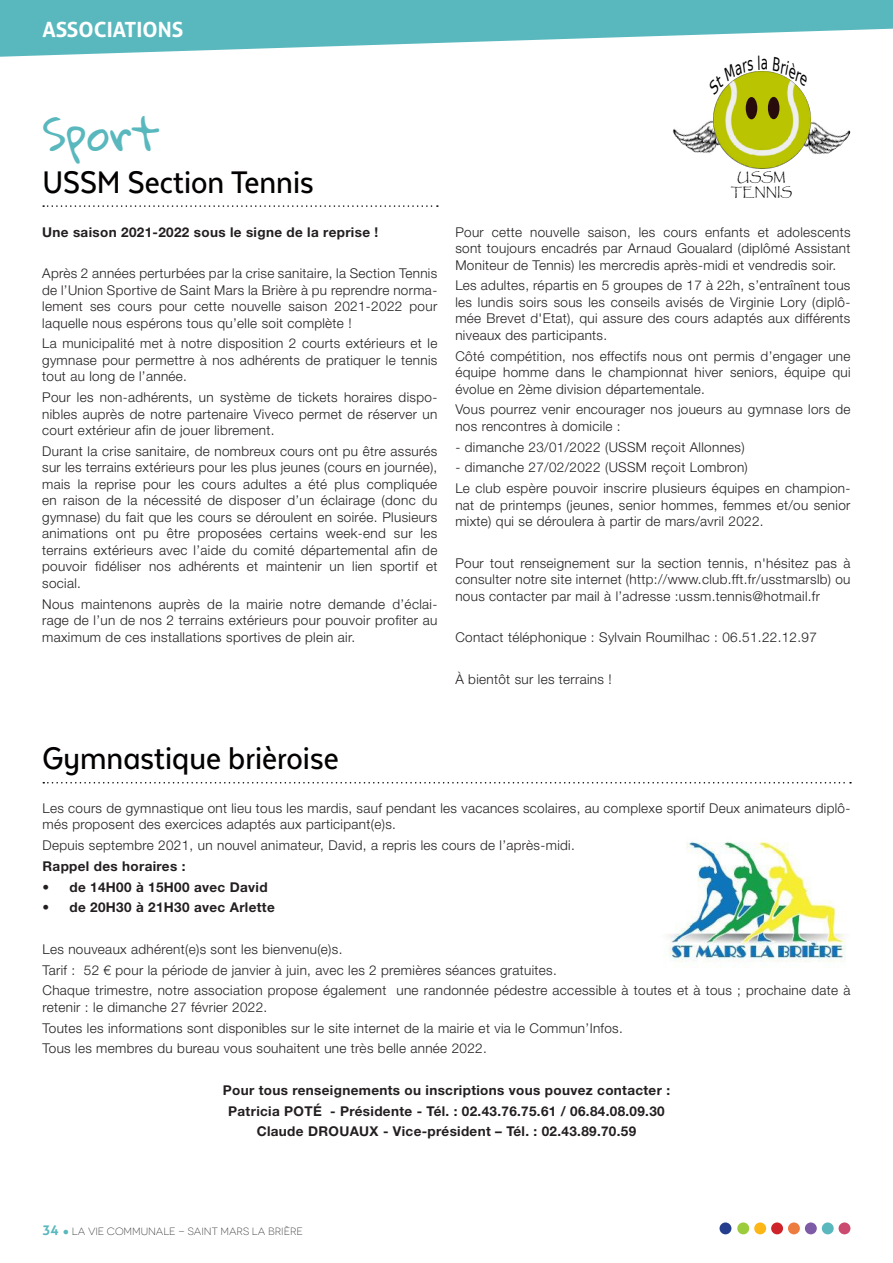
<style>
.page{position:relative;width:893px;height:1263px;background:#fff}
.page>*{position:absolute;margin:0;border:0;box-sizing:border-box;transform-origin:0 0}
.titre_bleu_gloria{font:45px "Gloria Hallelujah";color:#59b8bd}
.titre_noir{font:500 36px "Texta Narrow Alt";color:#040101}
.t1{font:700 21px "Aller";color:#fff}
.texte_noir{font:300 13.5px/16.5px "Helvetica Neue LT Std";letter-spacing:.025em;color:#231f20;text-align:justify}
.texte_noir-2{font:700 13.5px "Helvetica Neue LT Std";letter-spacing:.025em;color:#231f20}
.t2{font:12.15px/15.1px "Papyrus";color:#000;text-align:center}
.t3{font:300 10.5px "Novecentowide";color:#231f20}
.s1{font-family:"Aller";font-weight:700;font-size:13.5px;color:#59b8bd}
.s2{font-family:"Times New Roman";font-weight:400;color:#59b8bd}
</style>
<div class="page">
<svg style="left:0;top:0;width:893px;height:57px;fill:#59b8bd"></svg>
<div style="left:737px;top:1222px;width:12px;height:12px;background:#9ccb3b;border-radius:50%"></div>
<div style="left:754px;top:1222px;width:12px;height:12px;background:#fcb615;border-radius:50%"></div>
<div style="left:771px;top:1222px;width:12px;height:12px;background:#ce232a;border-radius:50%"></div>
<div style="left:788px;top:1222px;width:12px;height:12px;background:#ed7c40;border-radius:50%"></div>
<div style="left:805px;top:1222px;width:12px;height:12px;background:#7e5ba6;border-radius:50%"></div>
<div style="left:822px;top:1222px;width:12px;height:12px;background:#59b8bd;border-radius:50%"></div>
<div style="left:838px;top:1222px;width:12px;height:12px;background:#cb4b70;border-radius:50%"></div>
<div style="left:719px;top:1222px;width:12px;height:12px;background:#253f8e;border-radius:50%"></div>
<svg style="left:43px;top:782px;width:808px;height:1px"></svg>
<svg style="left:43px;top:205px;width:395px;height:2px"></svg>
<img style="left:713px;top:103px;width:97px;height:66px">
<img style="left:663px;top:842px;width:183px;height:126px">
<svg style="left:709px;top:55px;width:99px;height:95px"></svg>
<h3 class="t1" style="left:43px;top:16px;width:142px">ASSOCIATIONS</h3>
<p class="titre_bleu_gloria" style="left:43px;top:109px;width:119px">Sport</p>
<p class="titre_noir" style="left:42px;top:163px;width:273px">USSM Section Tennis</p>
<p class="texte_noir-2" style="left:42px;top:223px;width:338px">Une saison 2021-2022 sous le signe de la reprise !</p>
<p class="texte_noir" style="left:42px;top:265px;width:397px">Après 2 années perturbées par la crise sanitaire, la Section Tennis de l’Union Sportive de Saint Mars la Brière à pu reprendre norma&shy;lement ses cours pour cette nouvelle saison 2021-2022 pour laquelle nous espérons tous qu’elle soit complète !</p>
<p class="texte_noir" style="left:42px;top:335px;width:397px">La municipalité met à notre disposition 2 courts extérieurs et le gymnase pour permettre à nos adhérents de pratiquer le tennis tout au long de l’année.</p>
<p class="texte_noir" style="left:42px;top:389px;width:397px">Pour les non-adhérents, un système de tickets horaires dispo&shy;nibles auprès de notre partenaire Viveco permet de réserver un court extérieur afin de jouer librement.</p>
<p class="texte_noir" style="left:42px;top:442px;width:397px">Durant la crise sanitaire, de nombreux cours ont pu être assurés sur les terrains extérieurs pour les plus jeunes (cours en journée), mais la reprise pour les cours adultes a été plus compliquée en raison de la nécessité de disposer d’un éclairage (donc du gymnase) du fait que les cours se déroulent en soirée. Plusieurs animations ont pu être proposées certains week-end sur les terrains extérieurs avec l’aide du comité départemental afin de pouvoir fidéliser nos adhérents et maintenir un lien sportif et social.</p>
<p class="texte_noir" style="left:42px;top:595px;width:397px">Nous maintenons auprès de la mairie notre demande d’éclai&shy;rage de l’un de nos 2 terrains extérieurs pour pouvoir profiter au maximum de ces installations sportives de plein air.</p>
<p class="t2" style="left:731px;top:169px;width:63px">USSM<br>TENNIS</p>
<p class="texte_noir" style="left:455px;top:223px;width:397px">Pour cette nouvelle saison, les cours enfants et adolescents sont toujours encadrés par Arnaud Goualard (diplômé Assistant Moniteur de Tennis) les mercredis après-midi et vendredis soir.</p>
<p class="texte_noir" style="left:455px;top:277px;width:397px">Les adultes, répartis en 5 groupes de 17 à 22h, s’entraînent tous les lundis soirs sous les conseils avisés de Virginie Lory (diplô&shy;mée Brevet d'Etat), qui assure des cours adaptés aux différents niveaux des participants.</p>
<p class="texte_noir" style="left:455px;top:347px;width:397px">Côté compétition, nos effectifs nous ont permis d’engager une équipe homme dans le championnat hiver seniors, équipe qui évolue en 2ème division départementale.</p>
<p class="texte_noir" style="left:455px;top:401px;width:397px">Vous pourrez venir encourager nos joueurs au gymnase lors de nos rencontres à domicile :</p>
<p class="texte_noir" style="left:455px;top:438px;width:291px">- dimanche 23/01/2022 (USSM reçoit Allonnes)</p>
<p class="texte_noir" style="left:455px;top:459px;width:294px">- dimanche 27/02/2022 (USSM reçoit Lombron)</p>
<p class="texte_noir" style="left:455px;top:480px;width:397px">Le club espère pouvoir inscrire plusieurs équipes en champion&shy;nat de printemps (jeunes, senior hommes, femmes et/ou senior mixte) qui se déroulera à partir de mars/avril 2022.</p>
<p class="texte_noir" style="left:455px;top:554px;width:397px">Pour tout renseignement sur la section tennis, n'hésitez pas à consulter notre site internet (http://www.club.fft.fr/usstmarslb) ou nous contacter par mail à l’adresse :ussm.tennis@hotmail.fr</p>
<p class="texte_noir" style="left:455px;top:629px;width:363px">Contact téléphonique : Sylvain Roumilhac : 06.51.22.12.97</p>
<p class="texte_noir" style="left:455px;top:670px;width:158px">À bientôt sur les terrains !</p>
<p class="titre_noir" style="left:43px;top:740px;width:298px">Gymnastique brièroise</p>
<p class="texte_noir" style="left:43px;top:799px;width:809px">Les cours de gymnastique ont lieu tous les mardis, sauf pendant les vacances scolaires, au complexe sportif Deux animateurs diplô&shy;més proposent des exercices adaptés aux participant(e)s.</p>
<p class="texte_noir" style="left:43px;top:837px;width:534px">Depuis septembre 2021, un nouvel animateur, David, a repris les cours de l’après-midi.</p>
<p class="texte_noir-2" style="left:43px;top:858px;width:144px">Rappel des horaires :</p>
<p class="texte_noir-2" style="left:43px;top:878px;width:227px">• de 14H00 à 15H00 avec David</p>
<p class="texte_noir-2" style="left:43px;top:899px;width:234px">• de 20H30 à 21H30 avec Arlette</p>
<p class="texte_noir" style="left:43px;top:940px;width:301px">Les nouveaux adhérent(e)s sont les bienvenu(e)s.</p>
<p class="texte_noir" style="left:43px;top:961px;width:516px">Tarif : 52 € pour la période de janvier à juin, avec les 2 premières séances gratuites.</p>
<p class="texte_noir" style="left:43px;top:982px;width:809px">Chaque trimestre, notre association propose également une randonnée pédestre accessible à toutes et à tous ; prochaine date à retenir : le dimanche 27 février 2022.</p>
<p class="texte_noir" style="left:43px;top:1019px;width:582px">Toutes les informations sont disponibles sur le site internet de la mairie et via le Commun’Infos.</p>
<p class="texte_noir" style="left:43px;top:1040px;width:446px">Tous les membres du bureau vous souhaitent une très belle année 2022.</p>
<p class="texte_noir-2" style="left:223px;top:1082px;width:449px">Pour tous renseignements ou inscriptions vous pouvez contacter :</p>
<p class="texte_noir-2" style="left:228px;top:1102px;width:438px">Patricia POTÉ - Présidente - Tél. : 02.43.76.75.61 / 06.84.08.09.30</p>
<p class="texte_noir-2" style="left:257px;top:1123px;width:381px">Claude DROUAUX - Vice-président – Tél. : 02.43.89.70.59</p>
<p class="t3" style="left:43px;top:1225px;width:262px"><span class="s1">34</span> <span class="s2">●</span> LA VIE COMMUNALE - SAINT MARS LA BRIÈRE</p>
</div>
